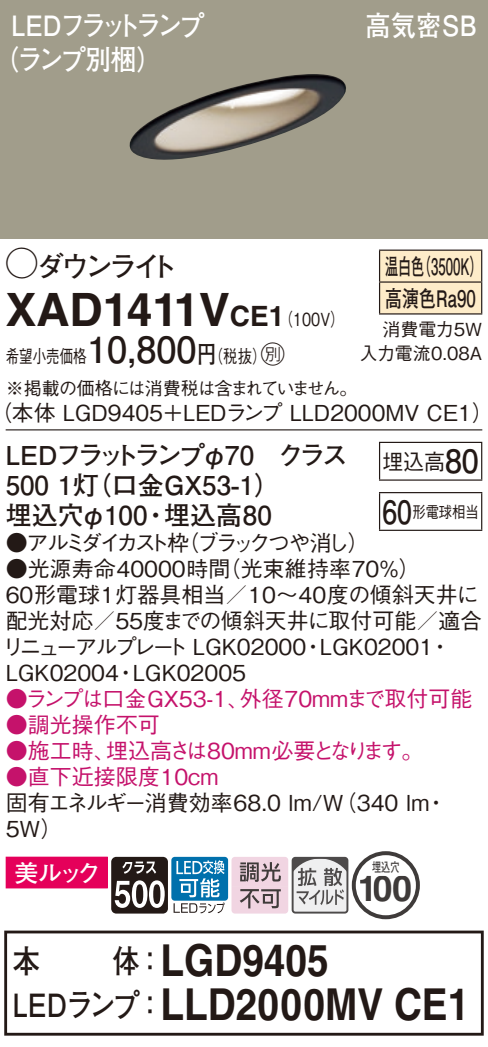
<style>
.page{position:relative;width:488px;height:1047px;background:#fff}
.page>*{position:absolute;margin:0;border:0;box-sizing:border-box;transform-origin:0 0}
.t1{font:700 46px "Helvetica LT Std";color:#231916}
.t2{font:700 44px/44px "Helvetica LT Std";color:#231916;scale:.88 1}
.t3{font:700 36px "Helvetica LT Std";color:#3e3a39}
.t4{font:700 32px "Futo Go B101 Pro";color:#231916;scale:.85 1}
.t5{font:700 28px/34px "Futo Go B101 Pro";letter-spacing:-.12em;color:#fff;scale:.9 1}
.t6{font:700 28px "Futo Go B101 Pro";letter-spacing:-.15em;color:#231916}
.t7{font:700 28px "Futo Go B101 Pro";letter-spacing:-.06em;color:#fff;scale:.9 1}
.t8{font:700 26px/30px "Futo Go B101 Pro";color:#231916}
.t9{font:24px "Futo Go B101 Pro Bold 90 pv RKSJ H";color:#fff}
.t10{font:700 22.8px/32px "Futo Go B101 Pro";color:#231916;scale:.58 1}
.t11{font:500 22px/26px "Gothic BBB Pro";color:#231916}
.t12{font:500 22px "Gothic BBB Pro";color:#c5126b}
.t13{font:500 22px "Gothic BBB Pro";letter-spacing:-.165em;color:#231916}
.t14{font:500 22px "Gothic BBB Pro";color:#231916;scale:.95 1}
.t15{font:500 18px/31.6px "Gothic BBB Pro";letter-spacing:-.035em;color:#231916;scale:.75 1}
.t16{font:500 18px/24px "Gothic BBB Pro";color:#231916;text-align:right}
.t17{font:500 16px "Gothic BBB Pro";color:#231916;scale:.83 1}
.t18{font:13.2px "Futo Go B101 Pro Bold 90 pv RKSJ H";color:#3f3b3a;scale:.7 1}
.s1{font-family:"Ford Classification 1";font-weight:400;font-size:32px}
.s2{font-size:28px}
.s3{font-family:"Gothic BBB Pro";font-weight:500;font-size:18px}
.s4{font-family:"Futo Go B101 Pro";font-weight:700;font-size:36px}
.s5{font-family:"Futo Go B101 Pro";font-weight:700;font-size:24px}
.s6{font-family:"Ford Classification 1";font-weight:400;font-size:24px}
.s7{font-family:"Futo Go B101 Pro";font-weight:700;font-size:32px}
.s8{color:#251b18}
.s9{font-family:"Futo Go B101 Pro";font-size:32px}
</style>
<div class="page">
<div style="left:0;top:0;width:488px;height:238px;background:#a19d8b"></div>
<img style="left:129px;top:74px;width:217px;height:86px">
<div style="left:380px;top:251px;width:101px;height:62px;background:#feecc9"></div>
<hr style="left:379px;top:249px;width:103px;height:2px;background:#231916">
<hr style="left:379px;top:251px;width:1px;height:30px;background:#231916">
<hr style="left:481px;top:251px;width:1px;height:30px;background:#231916">
<hr style="left:379px;top:281px;width:103px;height:2px;background:#231916">
<hr style="left:379px;top:283px;width:1px;height:30px;background:#231916">
<hr style="left:481px;top:283px;width:1px;height:30px;background:#231916">
<hr style="left:379px;top:313px;width:103px;height:1px;background:#231916">
<hr style="left:6px;top:429px;width:476px;height:1px;background:#231916">
<hr style="left:379px;top:443px;width:1px;height:36px;background:#231916">
<hr style="left:379px;top:442px;width:103px;height:1px;background:#231916">
<hr style="left:481px;top:443px;width:1px;height:36px;background:#231916">
<hr style="left:379px;top:479px;width:103px;height:2px;background:#231916">
<hr style="left:379px;top:493px;width:1px;height:36px;background:#231916">
<hr style="left:379px;top:492px;width:103px;height:1px;background:#231916">
<hr style="left:481px;top:493px;width:1px;height:36px;background:#231916">
<hr style="left:379px;top:529px;width:103px;height:2px;background:#231916">
<div style="left:171px;top:856px;width:57px;height:44px;background:#0070ac;border-radius:3px"></div>
<svg style="left:6px;top:856px;width:218px;height:57px"></svg>
<svg style="left:231px;top:851px;width:189px;height:68px"></svg>
<div style="left:4px;top:930px;width:479px;height:105px;border:3px solid #231916"></div>
<p class="t5" style="left:-7px;top:5px;width:236px;text-indent:18px">LEDフラットランプ（ランプ別梱）</p>
<p class="t7" style="left:365px;top:3px;width:125px">高気密SB</p>
<p class="t6" style="left:6px;top:244px;width:174px"><span class="s1">A</span>ダウンライト</p>
<h1 class="t1" style="left:6px;top:281px;width:340px">XAD1411V<span class="s2">CE1</span><span class="s3">（100V）</span></h1>
<p class="t15" style="left:6px;top:338px;width:470px">希望小売価格<span class="s4">10,800</span><span class="s5">円</span>（税抜）<span class="s6">C<br></span>※掲載の価格には消費税は含まれていません。</p>
<p class="t11" style="left:-10px;top:397px;width:505px">（本体 LGD9405＋LEDランプ LLD2000MV CE1）</p>
<p class="t10" style="left:385px;top:247px;width:170px">温白色（3500K）高演色Ra90</p>
<p class="t16" style="left:359px;top:315px;width:124px">消費電力5W<br>入力電流0.08A</p>
<p class="t8" style="left:6px;top:436px;width:343px">LEDフラットランプφ70　クラス<br>500 1灯（口金GX53-1）<br>埋込穴φ100・埋込高80</p>
<p class="t13" style="left:6px;top:525px;width:365px">●アルミダイカスト枠（ブラックつや消し）</p>
<p class="t11" style="left:2px;top:553px;width:481px">●光源寿命40000時間（光束維持率70％）<br>60形電球1灯器具相当／10〜40度の傾斜天井に配光対応／55度までの傾斜天井に取付可能／適合リニューアルプレート LGK02000・LGK02001・<br>LGK02004・LGK02005</p>
<p class="t12" style="left:6px;top:681px;width:468px">●ランプは口金GX53-1、外径70mmまで取付可能</p>
<p class="t12" style="left:6px;top:707px;width:156px">●調光操作不可</p>
<p class="t12" style="left:6px;top:733px;width:419px">●施工時、埋込高さは80mm必要となります。</p>
<p class="t12" style="left:6px;top:759px;width:214px">●直下近接限度10cm</p>
<p class="t11" style="left:6px;top:787px;width:443px">固有エネルギー消費効率68.0 lm/W（340 lm・<br>5W）</p>
<p class="t14" style="left:382px;top:443px;width:103px">埋込高<span class="s7">80</span></p>
<p class="t17" style="left:382px;top:498px;width:118px"><span class="s7">60</span>形電球相当</p>
<p class="t9" style="left:14px;top:853px;width:88px">美ルック</p>
<p class="t18" style="left:372px;top:856px;width:41px">埋込穴</p>
<h3 class="t3" style="left:357px;top:866px;width:56px"><span class="s8">1</span>00</h3>
<h2 class="t2" style="left:13px;top:937px;width:520px;text-indent:100px"><span class="s9">体：</span>LGD9405<br><span class="s9">LEDランプ：</span>LLD2000MV CE1</h2>
<h3 class="t4" style="left:13px;top:935px;width:34px">本</h3>
</div>
